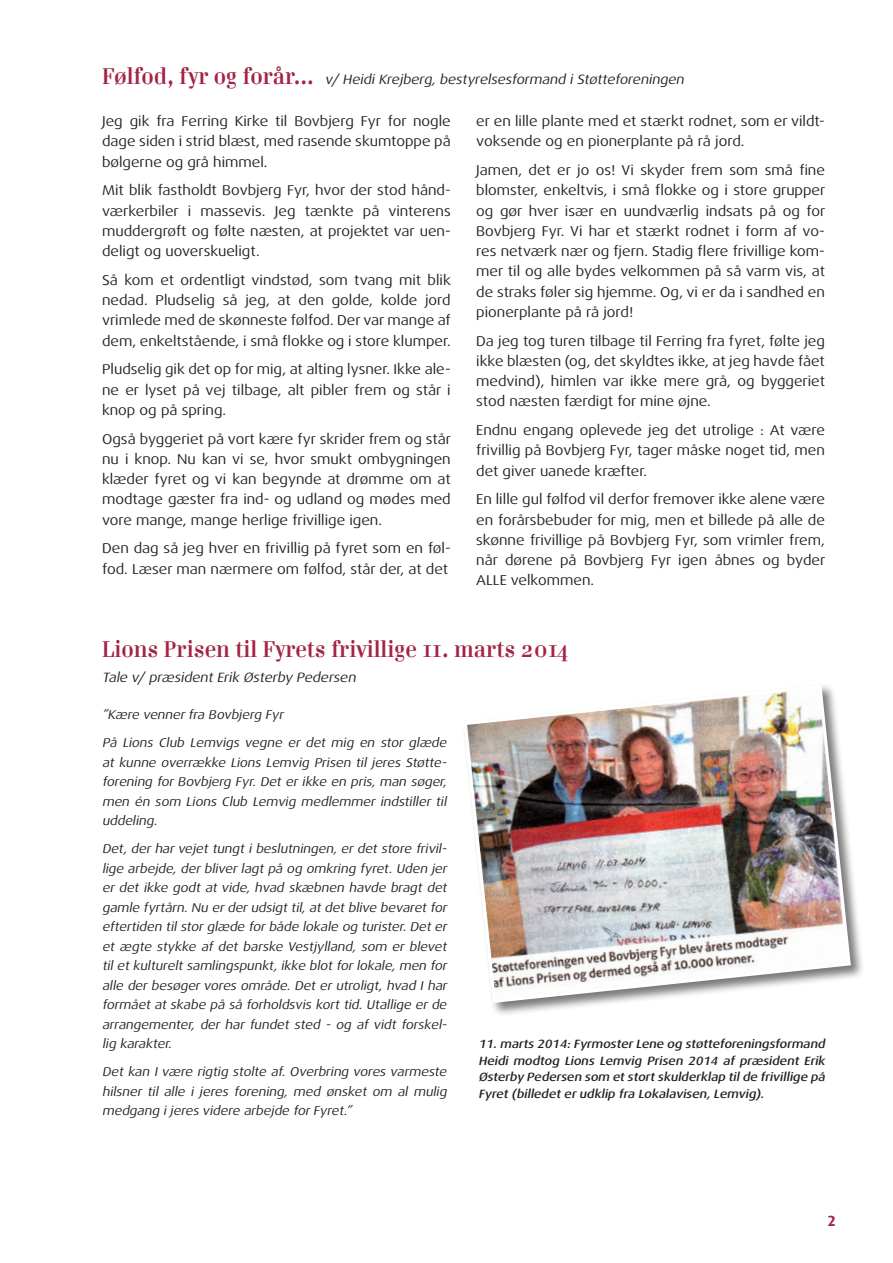
<style>
.page{position:relative;width:893px;height:1263px;background:#fff}
.page>*{position:absolute;margin:0;border:0;box-sizing:border-box;transform-origin:0 0}
.t1{font:700 21px "Danubia";color:#a32445}
.t2{font:700 15px "Dax";color:#a32445}
.t3{font:expanded 14.25px/20.2px "Dax OT";color:#231f20;text-align:justify}
.t4{font:italic expanded 13.5px "Dax OT";color:#231f20}
.t5{font:italic expanded 12.75px/19.5px "Dax OT";color:#231f20;text-align:justify}
.t6{font:italic 500 expanded 12px/16.5px "Dax OT";color:#231f20;text-align:justify}
.s1{font-family:"Danubia";font-weight:700;font-style:normal;font-stretch:normal;font-size:21px;color:#a32445}
</style>
<div class="page">
<div style="left:461px;top:682px;width:403px;height:334px;background:#231f20;opacity:.6"></div>
<img style="left:462px;top:683px;width:390px;height:321px">
<p class="t4" style="left:102px;top:71px;width:586px"><span class="s1">F ø l fo d , fyr o g fo r å r. . .</span> v/ Heidi Krejberg, bestyrelsesformand i Støtteforeningen</p>
<p class="t3" style="left:102px;top:111px;width:350px">Jeg gik fra Ferring Kirke til Bovbjerg Fyr for nogle dage siden i strid blæst, med rasende skumtoppe på bølgerne og grå himmel.</p>
<p class="t3" style="left:102px;top:180px;width:350px">Mit blik fastholdt Bovbjerg Fyr, hvor der stod hånd&shy;værkerbiler i massevis. Jeg tænkte på vinterens muddergrøft og følte næsten, at projektet var uen&shy;deligt og uoverskueligt.</p>
<p class="t3" style="left:102px;top:270px;width:350px">Så kom et ordentligt vindstød, som tvang mit blik nedad. Pludselig så jeg, at den golde, kolde jord vrimlede med de skønneste følfod. Der var mange af dem, enkeltstående, i små flokke og i store klumper.</p>
<p class="t3" style="left:102px;top:359px;width:350px">Pludselig gik det op for mig, at alting lysner. Ikke ale&shy;ne er lyset på vej tilbage, alt pibler frem og står i knop og på spring.</p>
<p class="t3" style="left:102px;top:429px;width:351px">Også byggeriet på vort kære fyr skrider frem og står nu i knop. Nu kan vi se, hvor smukt ombygningen klæder fyret og vi kan begynde at drømme om at modtage gæster fra ind- og udland og mødes med vore mange, mange herlige frivillige igen.</p>
<p class="t3" style="left:102px;top:538px;width:350px">Den dag så jeg hver en frivillig på fyret som en føl&shy;fod. Læser man nærmere om følfod, står der, at det</p>
<p class="t3" style="left:476px;top:111px;width:350px">er en lille plante med et stærkt rodnet, som er vildt&shy;voksende og en pionerplante på rå jord.</p>
<p class="t3" style="left:476px;top:160px;width:351px">Jamen, det er jo os! Vi skyder frem som små fine blomster, enkeltvis, i små flokke og i store grupper og gør hver især en uundværlig indsats på og for Bovbjerg Fyr. Vi har et stærkt rodnet i form af vo&shy;res netværk nær og fjern. Stadig flere frivillige kom&shy;mer til og alle bydes velkommen på så varm vis, at de straks føler sig hjemme. Og, vi er da i sandhed en pionerplante på rå jord!</p>
<p class="t3" style="left:476px;top:331px;width:350px">Da jeg tog turen tilbage til Ferring fra fyret, følte jeg ikke blæsten (og, det skyldtes ikke, at jeg havde fået medvind), himlen var ikke mere grå, og byggeriet stod næsten færdigt for mine øjne.</p>
<p class="t3" style="left:476px;top:420px;width:350px">Endnu engang oplevede jeg det utrolige : At være frivillig på Bovbjerg Fyr, tager måske noget tid, men det giver uanede kræfter.</p>
<p class="t3" style="left:476px;top:489px;width:351px">En lille gul følfod vil derfor fremover ikke alene være en forårsbebuder for mig, men et billede på alle de skønne frivillige på Bovbjerg Fyr, som vrimler frem, når dørene på Bovbjerg Fyr igen åbnes og byder ALLE velkommen.</p>
<h1 class="t1" style="left:102px;top:635px;width:468px">Lions Prisen til Fyrets frivillige 11. marts 2014</h1>
<p class="t4" style="left:102px;top:668px;width:258px">Tale v/ præsident Erik Østerby Pedersen</p>
<p class="t5" style="left:102px;top:701px;width:349px;line-height:28px">”Kære vennerfra Bovbjerg Fyr<br>På Lions Club Lemvigs vegne er det mig en stor glæde</p>
<p class="t5" style="left:102px;top:752px;width:349px">at kunne overrække Lions Lemvig Prisen til jeres Støtte&shy;forening for Bovbjerg Fyr. Det er ikke en pris, man søger, men én som Lions Club Lemvig medlemmer indstiller til uddeling.</p>
<p class="t5" style="left:102px;top:839px;width:349px">Det, der harvejet tungt i beslutningen, er det store frivil&shy;lige arbejde, der bliver lagt på og omkring fyret. Uden jer er det ikke godt at vide, hvad skæbnen havde bragt det gamle fyrtårn. Nu erderudsigt til, at det blive bevaret for eftertiden til storglæde forbåde lokale og turister. Det er et ægte stykke af det barske Vestjylland, som er blevet til et kulturelt samlingspunkt, ikke blot forlokale, men for alle der besøgervores område. Det er utroligt, hvad I har formået at skabe på så forholdsvis kort tid. Utallige er de arrangementer, der har fundet sted - og af vidt forskel&shy;lig karakter.</p>
<p class="t5" style="left:102px;top:1062px;width:349px">Det kan I være rigtig stolte af. Overbring vores varmeste hilsner til alle i jeres forening, med ønsket om al mulig medgang i jeres videre arbejde forFyret.”</p>
<p class="t6" style="left:478px;top:1036px;width:351px">11.marts 2014:FyrmosterLene og støtteforeningsformand Heidi modtog Lions Lemvig Prisen 2014 af præsident Erik Østerby Pedersen som etstortskulderklap tilde frivillige på Fyret (billedet erudklip fra Lokalavisen, Lemvig).</p>
<p class="t2" style="left:827px;top:1212px;width:10px">2</p>
</div>
